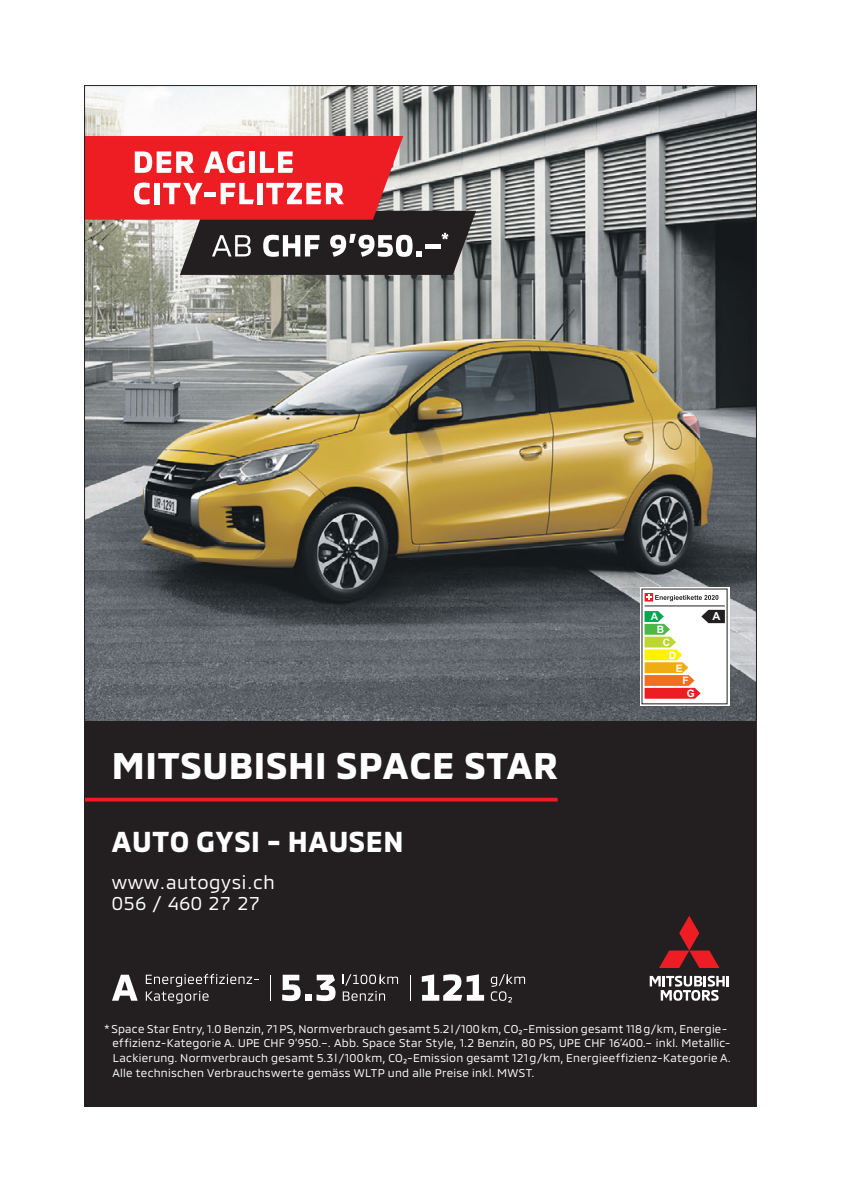
<style>
.page{position:relative;width:842px;height:1191px;background:#fff}
.page>*{position:absolute;margin:0;border:0;box-sizing:border-box;transform-origin:0 0}
.t1{font:700 37.6px "MMCOFFICE";letter-spacing:.015em;color:#fff}
.t2{font:700 29.4px "MMCOFFICE";letter-spacing:.02em;color:#fff}
.t3{font:18.8px/20.6px "MMCOFFICE";letter-spacing:.03em;color:#fff}
.t4{font:11.6px/14.6px "MMC";letter-spacing:.025em;color:#fff}
.t5{font:700 11px "Arial";color:#fff}
.t6{font:700 10.4px "Arial";color:#fff}
</style>
<div class="page">
<img style="left:86px;top:87px;width:669px;height:633px">
<div style="left:85px;top:720px;width:671px;height:386px;background:#231f20"></div>
<svg style="left:86px;top:136px;width:390px;height:139px;background:#ac5758"></svg>
<svg style="left:650px;top:975px;width:79px;height:25px"></svg>
<svg style="left:659px;top:915px;width:60px;height:53px"></svg>
<svg style="left:112px;top:974px;width:26px;height:26px"></svg>
<svg style="left:146px;top:973px;width:112px;height:30px"></svg>
<svg style="left:282px;top:974px;width:54px;height:27px"></svg>
<svg style="left:343px;top:974px;width:55px;height:11px"></svg>
<svg style="left:343px;top:991px;width:42px;height:10px"></svg>
<svg style="left:270px;top:975px;width:1px;height:25px"></svg>
<svg style="left:491px;top:974px;width:34px;height:28px"></svg>
<svg style="left:410px;top:975px;width:1px;height:25px"></svg>
<svg style="left:422px;top:974px;width:62px;height:26px"></svg>
<svg style="left:640px;top:587px;width:89px;height:119px"></svg>
<hr style="left:644px;top:605px;width:81px;height:1px;background:#231f20">
<svg style="left:645px;top:593px;width:73px;height:8px"></svg>
<svg style="left:644px;top:610px;width:81px;height:88px"></svg>
<svg style="left:86px;top:797px;width:472px;height:4px;background:#c71d22"></svg>
<p class="t1" style="left:112px;top:736px;width:448px">MITSUBISHI SPACE STAR</p>
<p class="t2" style="left:112px;top:818px;width:293px">AUTO GYSI - HAUSEN</p>
<p class="t3" style="left:112px;top:870px;width:165px">www.autogysi.ch<br>056 / 460 27 27</p>
<p class="t6" style="left:651px;top:609px;width:9px">A</p>
<p class="t6" style="left:657px;top:622px;width:9px">B</p>
<p class="t6" style="left:663px;top:635px;width:9px">C</p>
<p class="t6" style="left:669px;top:648px;width:9px">D</p>
<p class="t6" style="left:676px;top:660px;width:8px">E</p>
<p class="t6" style="left:682px;top:673px;width:8px">F</p>
<p class="t6" style="left:687px;top:686px;width:9px">G</p>
<p class="t5" style="left:712px;top:608px;width:9px">A</p>
<p class="t4" style="left:112px;top:1020px;width:620px;text-indent:-8px">* Space Star Entry, 1.0 Benzin, 71 PS, Normverbrauch gesamt 5.2l/100km, CO₂-Emission gesamt 118g/km, Energie&shy;effizienz-Kategorie A. UPE CHF 9’950.–. Abb. Space Star Style, 1.2 Benzin, 80 PS, UPE CHF 16’400.– inkl. Metallic-Lackierung. Normverbrauch gesamt 5.3l/100km, CO₂-Emission gesamt 121g/km, Energieeffizienz-Kategorie A.<br>Alle technischen Verbrauchswerte gemäss WLTP und alle Preise inkl. MWST.</p>
</div>
